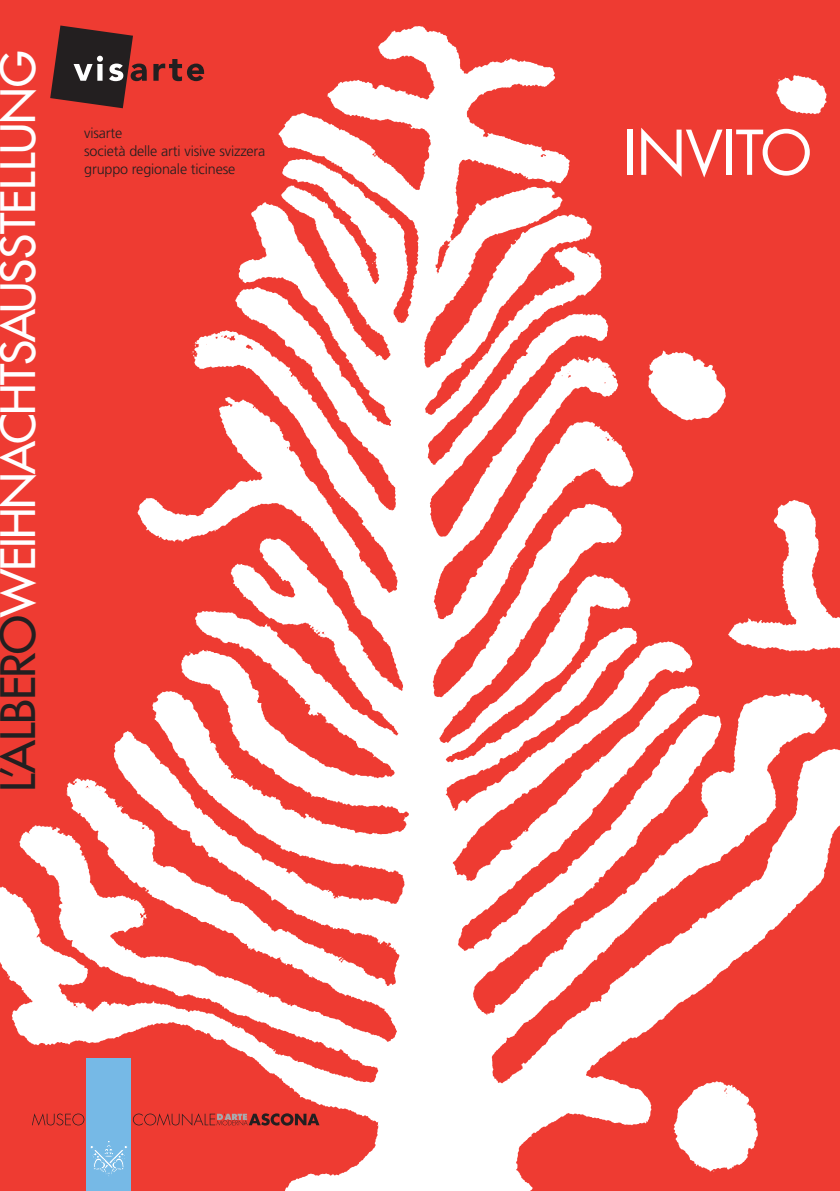
<style>
.page{position:relative;width:840px;height:1191px;background:#fff}
.page>*{position:absolute;margin:0;border:0;box-sizing:border-box;transform-origin:0 0}
.t1{font:60px "Futura Std";letter-spacing:-.015em;color:#fff}
.t2{font:500 46.2px "Futura Std";letter-spacing:-.03em;color:#fff}
.t3{font:300 14.4px "Frutiger LT Std";letter-spacing:-.01em;color:#231f20}
.s1{color:#231f20}
</style>
<div class="page">
<img style="left:0;top:0;width:839px;height:1191px">
<svg style="left:50px;top:26px;width:97px;height:82px;background:#6b3331"></svg>
<svg style="left:153px;top:59px;width:51px;height:22px"></svg>
<div style="left:86px;top:1059px;width:45px;height:132px;background:#76b9e6"></div>
<svg style="left:90px;top:1141px;width:37px;height:35px"></svg>
<svg style="left:32px;top:1113px;width:52px;height:12px"></svg>
<svg style="left:133px;top:1113px;width:186px;height:12px;background:#af3933"></svg>
<p class="t2" style="left:-11px;top:791px;width:742px;rotate:-90deg"><span class="s1">L’ALBERO</span>WEIHNACHTSAUSSTELLUNG</p>
<p class="t3" style="left:84px;top:125px;width:40px">visarte</p>
<p class="t3" style="left:84px;top:143px;width:183px">società delle arti visive svizzera</p>
<p class="t3" style="left:84px;top:161px;width:153px">gruppo regionale ticinese</p>
<p class="t1" style="left:622px;top:114px;width:191px">INVITO</p>
</div>
